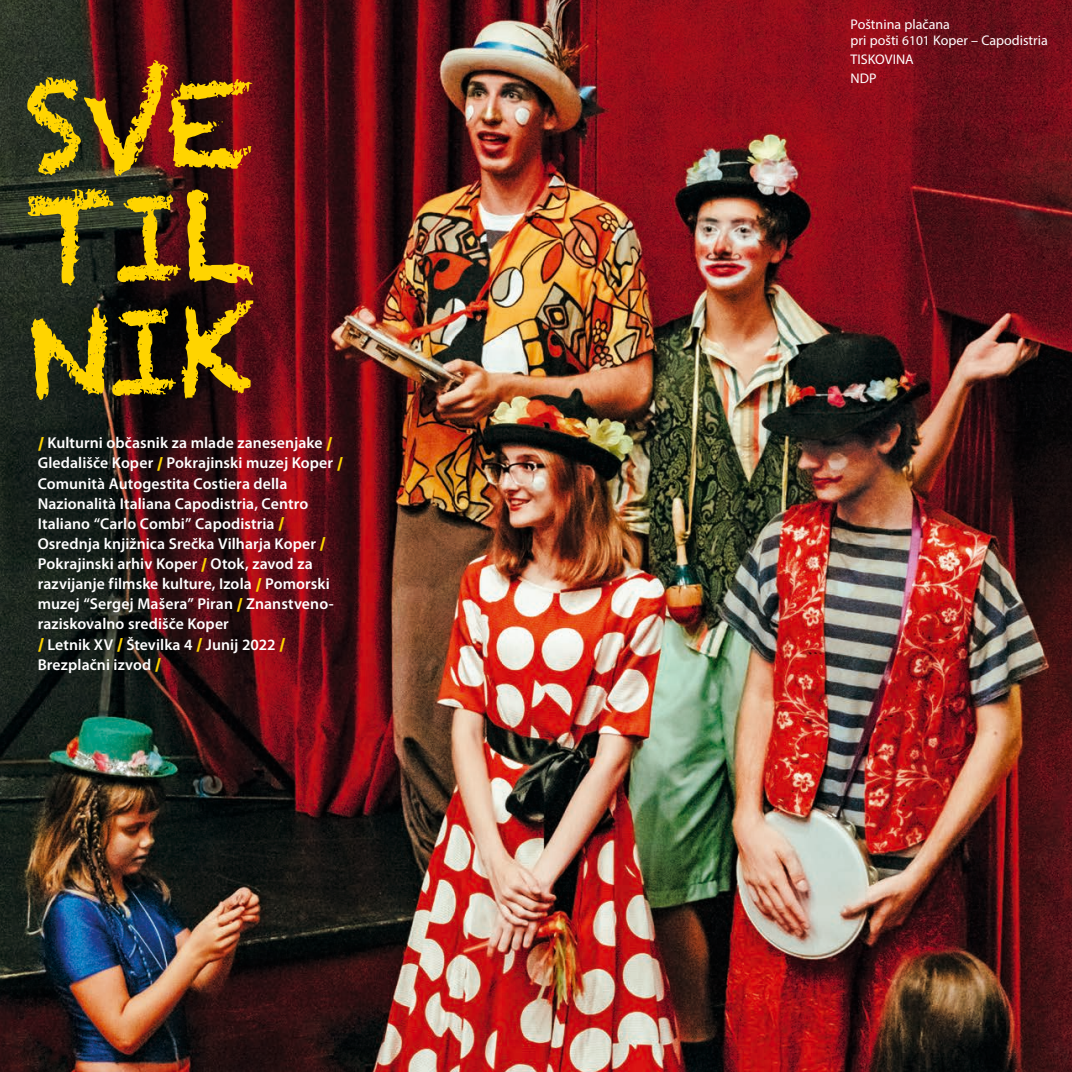
<style>
.page{position:relative;width:1072px;height:1072px;background:#fff}
.page>*{position:absolute;margin:0;border:0;box-sizing:border-box;transform-origin:0 0}
.t1{font:119px/113.8px "Chalkduster";letter-spacing:-.02em;color:#ffd400;text-align:justify}
.t2{font:600 15.75px/20.1px "Myriad Pro";letter-spacing:.005em;color:#fff}
.t3{font:14px/15.4px "Myriad Pro";color:#fff}
.s1{font-weight:900;font-size:18.9px;color:#ffd400}
.s2{font-size:13.47px}
</style>
<div class="page">
<img style="left:0;top:0;width:1071px;height:1071px">
<h1 class="t1" style="left:25px;top:67px;width:233px">SVE TIL NIK</h1>
<p class="t2" style="left:38px;top:432px;width:306px"><span class="s1">/</span> Kulturni občasnik za mlade zanesenjake <span class="s1">/ </span>Gledališče Koper <span class="s1">/</span> Pokrajinski muzej Koper <span class="s1">/ </span>Comunità Autogestita Costiera della Nazionalità Italiana Capodistria, Centro Italiano “Carlo Combi” Capodistria <span class="s1">/ </span>Osrednja knjižnica Srečka Vilharja Koper <span class="s1">/ </span>Pokrajinski arhiv Koper <span class="s1">/</span> Otok, zavod za razvijanje filmske kulture, Izola <span class="s1">/</span> Pomorski muzej “Sergej Mašera” Piran <span class="s1">/</span> Znanstveno&shy;raziskovalno središče Koper<br><span class="s1">/</span> Letnik XV <span class="s1">/</span> Številka 4 <span class="s1">/</span> Junij 2022 <span class="s1">/ </span>Brezplačni izvod <span class="s1">/</span></p>
<p class="t3" style="left:850px;top:16px;width:199px">Poštnina plačana<br>pri pošti <span class="s2">6101</span> Koper – Capodistria</p>
<p class="t3" style="left:850px;top:49px;width:65px;line-height:19.2px">TISKOVINA<br>NDP</p>
</div>
